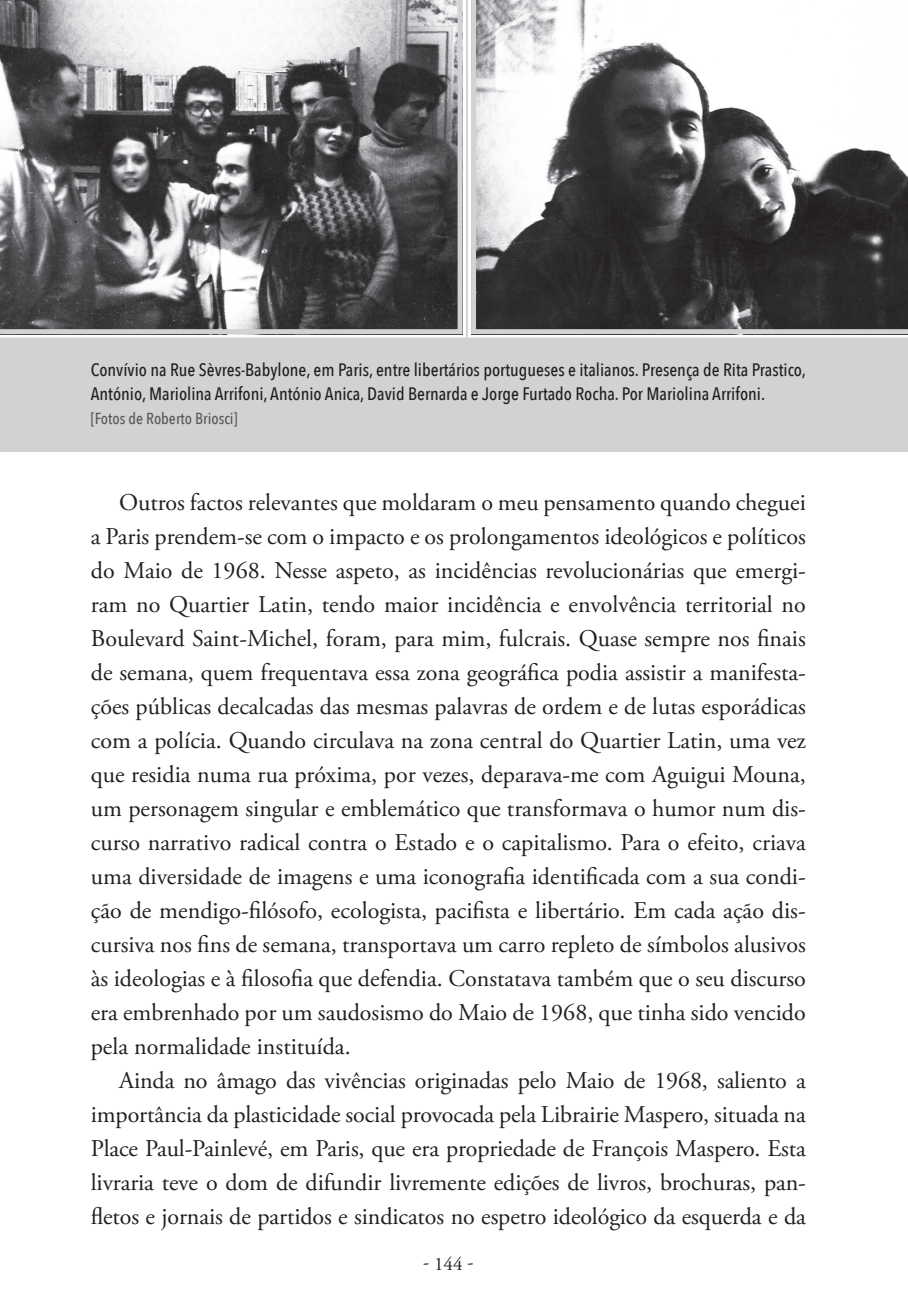
<style>
.page{position:relative;width:908px;height:1304px;background:#fff}
.page>*{position:absolute;margin:0;border:0;box-sizing:border-box;transform-origin:0 0}
.t1{font:24px/34px "Adobe Garamond Pro";color:#231f20;text-align:justify}
.t2{font:19px "Adobe Garamond Pro";color:#231f20}
.t3{font:500 18px/24px "Avenir Next Condensed";color:#231f20}
.t4{font:500 16px "Avenir Next Condensed";color:#57585a}
</style>
<div class="page">
<svg style="left:0;top:0;width:465px;height:339px"></svg>
<svg style="left:0;top:0;width:462px;height:334px;background:#79797b"></svg>
<svg style="left:465px;top:0;width:442px;height:339px"></svg>
<svg style="left:471px;top:0;width:436px;height:334px"></svg>
<div style="left:0;top:339px;width:907px;height:113px;background:#d1d2d4"></div>
<p class="t3" style="left:91px;top:358px;width:716px">Convívio na Rue Sèvres-Babylone, em Paris, entre libertários portugueses e italianos. Presença de Rita Prastico,<br>António, Mariolina Arrifoni, António Anica, David Bernarda e Jorge Furtado Rocha. Por Mariolina Arrifoni.</p>
<p class="t4" style="left:91px;top:409px;width:148px">[Fotos de Roberto Briosci]</p>
<p class="t1" style="left:91px;top:486px;width:716px;text-indent:28px">Outros factos relevantes que moldaram o meu pensamento quando cheguei a Paris prendem‑se com o impacto e os prolongamentos ideológicos e políticos do Maio de 1968. Nesse aspeto, as incidências revolucionárias que emergi&shy;ram no Quartier Latin, tendo maior incidência e envolvência territorial no Boulevard Saint‑Michel, foram, para mim, fulcrais. Quase sempre nos finais de semana, quem frequentava essa zona geográfica podia assistir a manifesta&shy;ções públicas decalcadas das mesmas palavras de ordem e de lutas esporádicas com a polícia. Quando circulava na zona central do Quartier Latin, uma vez que residia numa rua próxima, por vezes, deparava‑me com Aguigui Mouna, um personagem singular e emblemático que transformava o humor num dis&shy;curso narrativo radical contra o Estado e o capitalismo. Para o efeito, criava uma diversidade de imagens e uma iconografia identificada com a sua condi&shy;ção de mendigo‑filósofo, ecologista, pacifista e libertário. Em cada ação dis&shy;cursiva nos fins de semana, transportava um carro repleto de símbolos alusivos às ideologias e à filosofia que defendia. Constatava também que o seu discurso era embrenhado por um saudosismo do Maio de 1968, que tinha sido vencido pela normalidade instituída.</p>
<p class="t1" style="left:91px;top:1064px;width:716px;text-indent:28px">Ainda no âmago das vivências originadas pelo Maio de 1968, saliento a importância da plasticidade social provocada pela Librairie Maspero, situada na Place Paul‑Painlevé, em Paris, que era propriedade de François Maspero. Esta livraria teve o dom de difundir livremente edições de livros, brochuras, pan&shy;fletos e jornais de partidos e sindicatos no espetro ideológico da esquerda e da</p>
<p class="t2" style="left:423px;top:1252px;width:52px">- 144 -</p>
</div>
